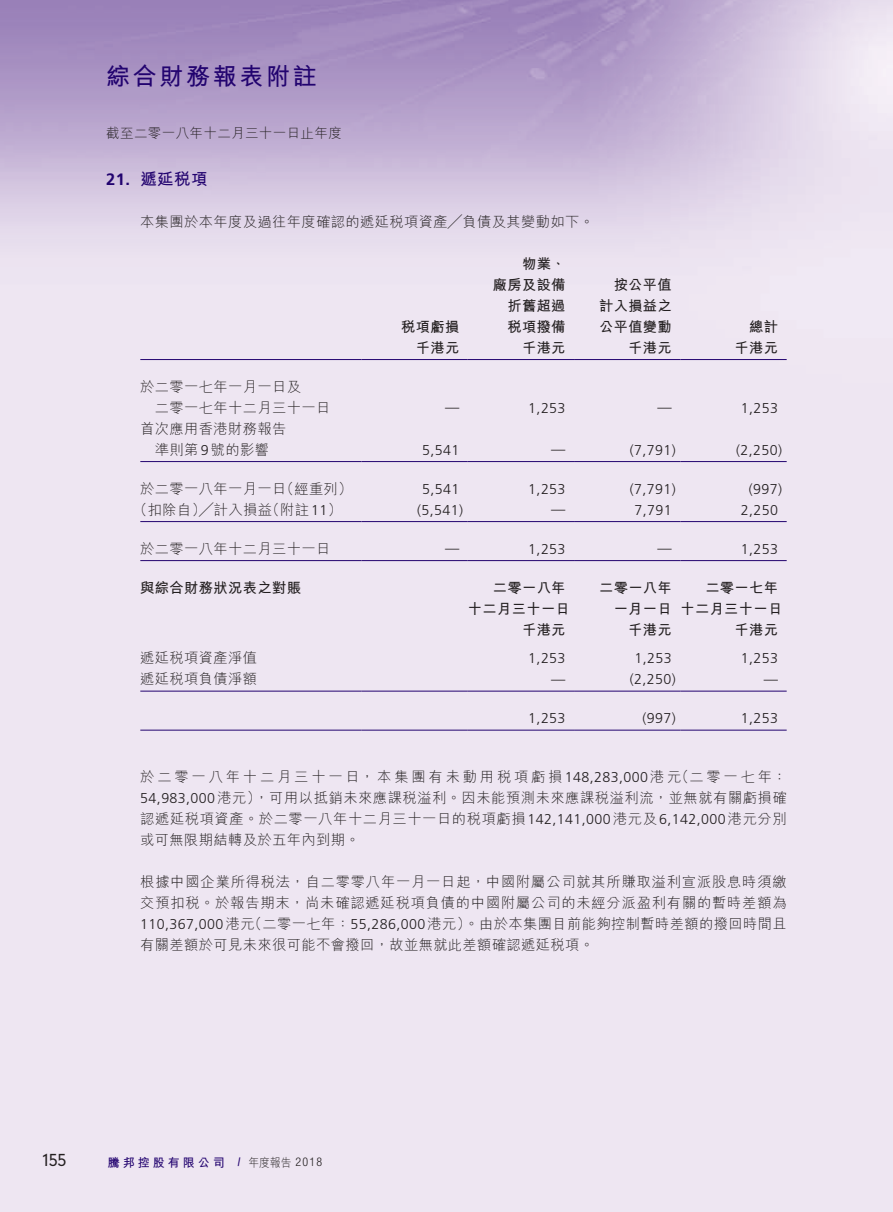
<style>
.page{position:relative;width:893px;height:1212px;background:#fff}
.page>*{position:absolute;margin:0;border:0;box-sizing:border-box;transform-origin:0 0}
.t1{font:700 24px "M Hei HK";letter-spacing:.11em;color:#22036f}
._3__標題{font:700 16.5px "M Hei HK";color:#22036f}
.t2{font:300 16.5px "DIN Neuzeit Grotesk Std";color:#231f20}
._3__標題-2{font:700 16.5px "Frutiger LT Std";color:#22036f}
._1__內文{font:300 14.25px/21px "M Hei HK";letter-spacing:.03em;color:#231f20;text-align:justify}
._1__內文-2{font:300 14.25px/21px "M Hei HK";letter-spacing:.055em;color:#231f20;text-align:right}
._1__內文-3{font:300 14.25px "Frutiger LT Std";letter-spacing:.03em;color:#231f20}
._1__內文-4{font:700 14.25px "M Hei HK";letter-spacing:.03em;color:#231f20}
.t3{font:300 13.5px "M Hei HK";letter-spacing:.03em;color:#231f20}
.t4{font:300 12px "M Hei HK";color:#231f20;scale:.9 1}
.t5{font:700 12px "M Hei HK";letter-spacing:.25em;color:#22036f}
.t6{font:12px "DIN Engschrift Std";color:#22036f}
.s1{font-family:"Frutiger LT Std"}
.s2{font-family:"Helvetica Neue LT Std";font-stretch:condensed}
</style>
<div class="page">
<hr style="left:140px;top:359px;width:221px;height:1px;background:#22036f">
<hr style="left:361px;top:359px;width:107px;height:1px;background:#22036f">
<hr style="left:468px;top:359px;width:106px;height:1px;background:#22036f">
<hr style="left:574px;top:359px;width:106px;height:1px;background:#22036f">
<hr style="left:680px;top:359px;width:107px;height:1px;background:#22036f">
<hr style="left:140px;top:461px;width:221px;height:1px;background:#22036f">
<hr style="left:361px;top:461px;width:107px;height:1px;background:#22036f">
<hr style="left:468px;top:461px;width:106px;height:1px;background:#22036f">
<hr style="left:574px;top:461px;width:106px;height:1px;background:#22036f">
<hr style="left:680px;top:461px;width:107px;height:1px;background:#22036f">
<hr style="left:140px;top:521px;width:221px;height:1px;background:#22036f">
<hr style="left:361px;top:521px;width:107px;height:1px;background:#22036f">
<hr style="left:468px;top:521px;width:106px;height:1px;background:#22036f">
<hr style="left:574px;top:521px;width:106px;height:1px;background:#22036f">
<hr style="left:680px;top:521px;width:107px;height:1px;background:#22036f">
<hr style="left:140px;top:560px;width:221px;height:1px;background:#22036f">
<hr style="left:361px;top:560px;width:107px;height:1px;background:#22036f">
<hr style="left:468px;top:560px;width:106px;height:1px;background:#22036f">
<hr style="left:574px;top:560px;width:106px;height:1px;background:#22036f">
<hr style="left:680px;top:560px;width:107px;height:1px;background:#22036f">
<hr style="left:140px;top:691px;width:221px;height:1px;background:#22036f">
<hr style="left:361px;top:691px;width:107px;height:1px;background:#22036f">
<hr style="left:468px;top:691px;width:106px;height:1px;background:#22036f">
<hr style="left:574px;top:691px;width:106px;height:1px;background:#22036f">
<hr style="left:680px;top:691px;width:107px;height:1px;background:#22036f">
<hr style="left:140px;top:730px;width:221px;height:1px;background:#22036f">
<hr style="left:361px;top:730px;width:107px;height:1px;background:#22036f">
<hr style="left:468px;top:730px;width:106px;height:1px;background:#22036f">
<hr style="left:574px;top:730px;width:106px;height:1px;background:#22036f">
<hr style="left:680px;top:730px;width:107px;height:1px;background:#22036f">
<h1 class="t1" style="left:106px;top:59px;width:212px">綜合財務報表附註</h1>
<p class="t3" style="left:106px;top:126px;width:237px">截至二零一八年十二月三十一日止年度</p>
<p class="_3__標題" style="left:140px;top:167px;width:69px">遞延稅項</p>
<p class="_3__標題-2" style="left:106px;top:169px;width:25px">21.</p>
<p class="_1__內文" style="left:140px;top:211px;width:455px">本集團於本年度及過往年度確認的遞延稅項資產╱負債及其變動如下。</p>
<p class="_1__內文-4" style="left:522px;top:253px;width:45px">物業、</p>
<p class="_1__內文-4" style="left:493px;top:274px;width:74px">廠房及設備</p>
<p class="_1__內文-4" style="left:614px;top:274px;width:60px">按公平值</p>
<p class="_1__內文-4" style="left:507px;top:295px;width:60px">折舊超過</p>
<p class="_1__內文-4" style="left:599px;top:295px;width:74px">計入損益之</p>
<p class="_1__內文-4" style="left:401px;top:316px;width:60px">稅項虧損</p>
<p class="_1__內文-4" style="left:507px;top:316px;width:60px">稅項撥備</p>
<p class="_1__內文-4" style="left:599px;top:316px;width:74px">公平值變動</p>
<p class="_1__內文-4" style="left:749px;top:316px;width:30px">總計</p>
<p class="_1__內文-4" style="left:416px;top:337px;width:45px">千港元</p>
<p class="_1__內文-4" style="left:522px;top:337px;width:45px">千港元</p>
<p class="_1__內文-4" style="left:628px;top:337px;width:45px">千港元</p>
<p class="_1__內文-4" style="left:735px;top:337px;width:45px">千港元</p>
<p class="_1__內文" style="left:140px;top:376px;width:162px">於二零一七年一月一日及</p>
<p class="_1__內文" style="left:155px;top:397px;width:177px">二零一七年十二月三十一日</p>
<p class="_1__內文" style="left:140px;top:418px;width:148px">首次應用香港財務報告</p>
<p class="_1__內文-3" style="left:445px;top:399px;width:16px">—</p>
<p class="_1__內文-3" style="left:528px;top:400px;width:39px">1,253</p>
<p class="_1__內文-3" style="left:658px;top:399px;width:16px">—</p>
<p class="_1__內文-3" style="left:741px;top:400px;width:39px">1,253</p>
<p class="_1__內文" style="left:155px;top:439px;width:116px">準則第<span class="s1">9</span>號的影響</p>
<p class="_1__內文-3" style="left:422px;top:442px;width:39px">5,541</p>
<p class="_1__內文-3" style="left:551px;top:441px;width:16px">—</p>
<p class="_1__內文-3" style="left:630px;top:442px;width:47px">)7,791(</p>
<p class="_1__內文-3" style="left:736px;top:442px;width:47px">)2,250(</p>
<p class="_1__內文" style="left:280px;top:478px;width:74px">（經重列(</p>
<p class="_1__內文" style="left:140px;top:478px;width:148px">於二零一八年一月一日</p>
<p class="_1__內文-3" style="left:422px;top:481px;width:39px">5,541</p>
<p class="_1__內文-3" style="left:528px;top:481px;width:39px">1,253</p>
<p class="_1__內文-3" style="left:630px;top:481px;width:47px">)7,791(</p>
<p class="_1__內文-3" style="left:749px;top:481px;width:35px">)997(</p>
<p class="_1__內文" style="left:133px;top:499px;width:140px">（扣除自）╱計入損益</p>
<p class="_1__內文" style="left:265px;top:499px;width:78px">（附註<span class="s1">11</span>(</p>
<p class="_1__內文-3" style="left:417px;top:502px;width:47px">)5,541(</p>
<p class="_1__內文-3" style="left:551px;top:501px;width:16px">—</p>
<p class="_1__內文-3" style="left:635px;top:502px;width:39px">7,791</p>
<p class="_1__內文-3" style="left:741px;top:502px;width:39px">2,250</p>
<p class="_1__內文" style="left:140px;top:538px;width:192px">於二零一八年十二月三十一日</p>
<p class="_1__內文-3" style="left:445px;top:540px;width:16px">—</p>
<p class="_1__內文-3" style="left:528px;top:541px;width:39px">1,253</p>
<p class="_1__內文-3" style="left:658px;top:540px;width:16px">—</p>
<p class="_1__內文-3" style="left:741px;top:541px;width:39px">1,253</p>
<p class="_1__內文-4" style="left:140px;top:577px;width:162px">與綜合財務狀況表之對賬</p>
<p class="_1__內文-4" style="left:493px;top:577px;width:74px">二零一八年</p>
<p class="_1__內文-4" style="left:599px;top:577px;width:74px">二零一八年</p>
<p class="_1__內文-4" style="left:705px;top:577px;width:74px">二零一七年</p>
<p class="_1__內文-4" style="left:468px;top:598px;width:104px">十二月三十一日</p>
<p class="_1__內文-4" style="left:614px;top:598px;width:60px">一月一日</p>
<p class="_1__內文-4" style="left:680px;top:598px;width:104px">十二月三十一日</p>
<p class="_1__內文-4" style="left:522px;top:619px;width:45px">千港元</p>
<p class="_1__內文-4" style="left:628px;top:619px;width:45px">千港元</p>
<p class="_1__內文-4" style="left:735px;top:619px;width:45px">千港元</p>
<p class="_1__內文" style="left:140px;top:647px;width:118px">遞延稅項資產淨值</p>
<p class="_1__內文-3" style="left:528px;top:650px;width:39px">1,253</p>
<p class="_1__內文-3" style="left:635px;top:650px;width:39px">1,253</p>
<p class="_1__內文-3" style="left:741px;top:650px;width:39px">1,253</p>
<p class="_1__內文" style="left:140px;top:668px;width:118px">遞延稅項負債淨額</p>
<p class="_1__內文-3" style="left:551px;top:671px;width:16px">—</p>
<p class="_1__內文-3" style="left:630px;top:671px;width:47px">)2,250(</p>
<p class="_1__內文-3" style="left:764px;top:671px;width:16px">—</p>
<p class="_1__內文-3" style="left:528px;top:710px;width:39px">1,253</p>
<p class="_1__內文-3" style="left:642px;top:710px;width:35px">)997(</p>
<p class="_1__內文-3" style="left:741px;top:710px;width:39px">1,253</p>
<p class="_1__內文" style="left:140px;top:766px;width:648px">於二零一八年十二月三十一日，本集團有未動用稅項虧損 <span class="s1">148,283,000</span>港 （元二零一七年：<span class="s1">54,983,000</span>港元，）可用以抵銷未來應課稅溢利。因未能預測未來應課稅溢利流，並無就有關虧損確認遞延稅項資產。於二零一八年十二月三十一日的稅項虧損<span class="s1">142,141,000</span>港元及<span class="s1">6,142,000</span>港元分別或可無限期結轉及於五年內到期。</p>
<p class="_1__內文-2" style="left:140px;top:871px;width:648px">根據中國企業所得稅法，自二零零八年一月一日起，中國附屬公司就其所賺取溢利宣派股息時須繳交預扣稅。於報告期末，尚未確認遞延稅項負債的中國附屬公司的未經分派盈利有關的暫時差額為（二零一七年：<span class="s1">55,286,000</span>港元）。由於本集團目前能夠控制暫時差額的撥回時間且</p>
<p class="_1__內文" style="left:140px;top:913px;width:455px"><span class="s1">110,367,000</span>港元<br>有關差額於可見未來很可能不會撥回，故並無就此差額確認遞延稅項。</p>
<p class="t2" style="left:43px;top:1150px;width:25px">155</p>
<p class="t5" style="left:108px;top:1153px;width:118px">騰邦控股有限公司</p>
<p class="t6" style="left:238px;top:1155px;width:4px">/</p>
<p class="t4" style="left:248px;top:1156px;width:84px">年度報告 <span class="s2">2018</span></p>
</div>
